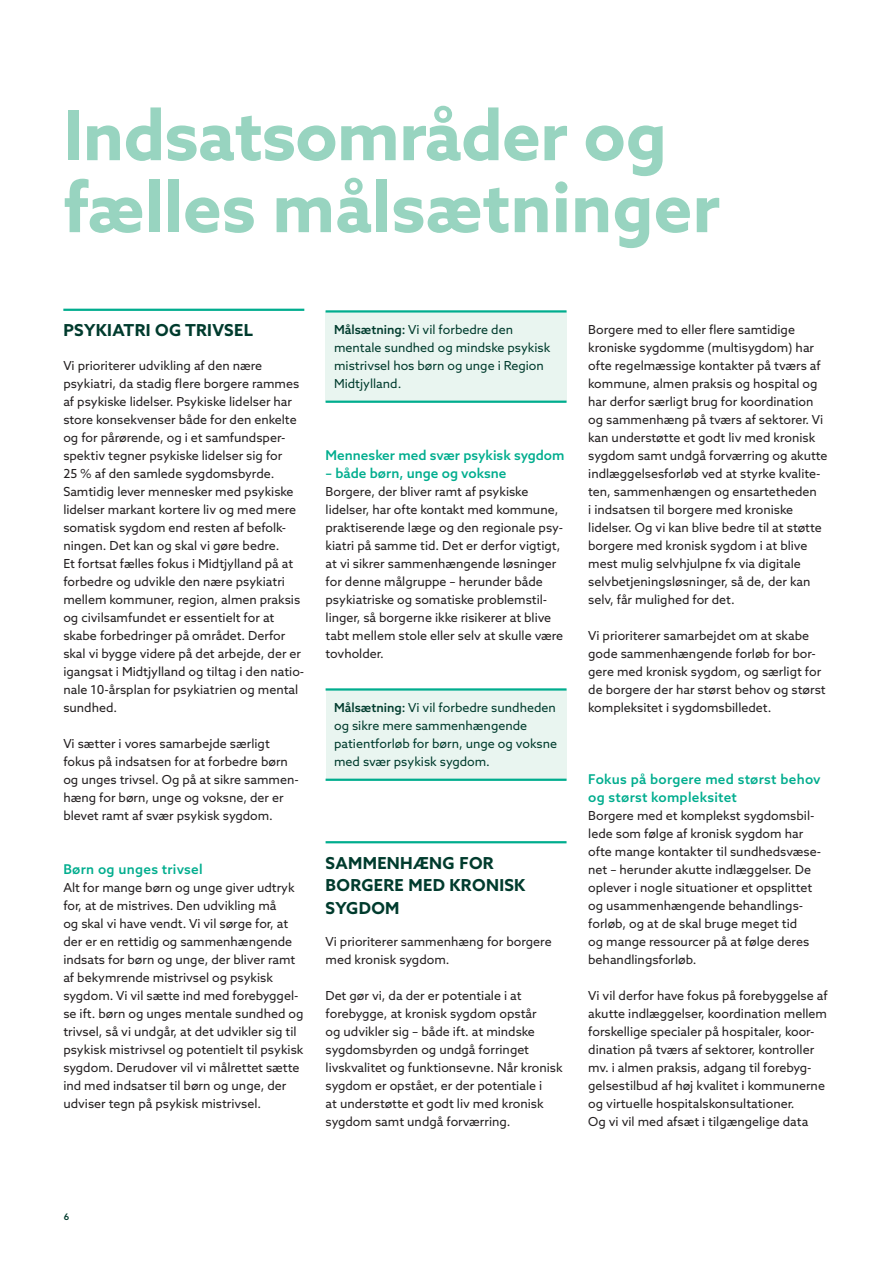
<style>
.page{position:relative;width:893px;height:1263px;background:#fff}
.page>*{position:absolute;margin:0;border:0;box-sizing:border-box;transform-origin:0 0}
.t1{font:700 69px/72px "Azo Sans";letter-spacing:-.005em;color:#98d4c0}
.t2{font:700 16.5px/22.5px "Azo Sans";letter-spacing:.02em;color:#003b2d}
.t3{font:500 13.5px/18px "Azo Sans";letter-spacing:.01em;color:#00ad8e}
.t4{font:12.45px/18px "Azo Sans";color:#231f20}
.t5{font:12.45px/18px "Azo Sans";color:#003b2d}
.t6{font:500 9px "Azo Sans";color:#003b2d}
.s1{font-weight:500}
</style>
<div class="page">
<div style="left:326px;top:311px;width:241px;height:91px;background:#e9f5f0"></div>
<div style="left:326px;top:689px;width:241px;height:90px;background:#e9f5f0"></div>
<hr style="left:63px;top:309px;width:241px;height:2px;background:#00ad8e">
<hr style="left:326px;top:310px;width:241px;height:3px;background:#00ad8e">
<hr style="left:326px;top:401px;width:241px;height:2px;background:#00ad8e">
<hr style="left:326px;top:688px;width:241px;height:3px;background:#00ad8e">
<hr style="left:326px;top:779px;width:241px;height:2px;background:#00ad8e">
<hr style="left:326px;top:841px;width:241px;height:2px;background:#00ad8e">
<h1 class="t1" style="left:63px;top:98px;width:658px">Indsatsområder og fælles målsætninger</h1>
<h2 class="t2" style="left:63px;top:319px;width:191px">PSYKIATRI OG TRIVSEL</h2>
<p class="t4" style="left:63px;top:356px;width:242px">Vi prioriterer udvikling af den nære psykiatri, da stadig flere borgere rammes af psykiske lidelser. Psykiske lidelser har store konsekvenser både for den enkelte og for pårørende, og i et samfundsper&shy;spektiv tegner psykiske lidelser sig for<br>25 % af den samlede sygdomsbyrde.<br>Samtidig lever mennesker med psykiske lidelser markant kortere liv og med mere somatisk sygdom end resten af befolk&shy;ningen. Det kan og skal vi gøre bedre.<br>Et fortsat fælles fokus i Midtjylland på at forbedre og udvikle den nære psykiatri mellem kommuner, region, almen praksis og civilsamfundet er essentielt for at skabe forbedringer på området. Derfor skal vi bygge videre på det arbejde, der er igangsat i Midtjylland og tiltag i den natio&shy;nale 10-årsplan for psykiatrien og mental sundhed.</p>
<p class="t4" style="left:63px;top:734px;width:237px">Vi sætter i vores samarbejde særligt fokus på indsatsen for at forbedre børn og unges trivsel. Og på at sikre sammen&shy;hæng for børn, unge og voksne, der er blevet ramt af svær psykisk sygdom.</p>
<p class="t3" style="left:63px;top:860px;width:141px">Børn og unges trivsel</p>
<p class="t4" style="left:63px;top:878px;width:242px">Alt for mange børn og unge giver udtryk for, at de mistrives. Den udvikling må<br>og skal vi have vendt. Vi vil sørge for, at der er en rettidig og sammenhængende indsats for børn og unge, der bliver ramt af bekymrende mistrivsel og psykisk sygdom. Vi vil sætte ind med forebyggel&shy;se ift. børn og unges mentale sundhed og trivsel, så vi undgår, at det udvikler sig til psykisk mistrivsel og potentielt til psykisk sygdom. Derudover vil vi målrettet sætte ind med indsatser til børn og unge, der udviser tegn på psykisk mistrivsel.</p>
<p class="t5" style="left:334px;top:320px;width:218px"><span class="s1">Målsætning:</span> Vi vil forbedre den mentale sundhed og mindske psykisk mistrivsel hos børn og unge i Region<br>Midtjylland.</p>
<p class="t3" style="left:326px;top:446px;width:241px">Mennesker med svær psykisk sygdom</p>
<p class="t3" style="left:326px;top:464px;width:182px">– både børn, unge og voksne</p>
<p class="t4" style="left:326px;top:482px;width:239px">Borgere, der bliver ramt af psykiske lidelser, har ofte kontakt med kommune, praktiserende læge og den regionale psy&shy;kiatri på samme tid. Det er derfor vigtigt, at vi sikrer sammenhængende løsninger for denne målgruppe – herunder både psykiatriske og somatiske problemstil&shy;linger, så borgerne ikke risikerer at blive tabt mellem stole eller selv at skulle være tovholder.</p>
<p class="t5" style="left:334px;top:698px;width:224px"><span class="s1">Målsætning:</span> Vi vil forbedre sundheden og sikre mere sammenhængende patientforløb for børn, unge og voksne med svær psykisk sygdom.</p>
<h2 class="t2" style="left:326px;top:851px;width:201px">SAMMENHÆNG FOR<br>BORGERE MED KRONISK<br>SYGDOM</h2>
<p class="t4" style="left:326px;top:932px;width:228px">Vi prioriterer sammenhæng for borgere med kronisk sygdom.</p>
<p class="t4" style="left:326px;top:986px;width:239px">Det gør vi, da der er potentiale i at forebygge, at kronisk sygdom opstår<br>og udvikler sig – både ift. at mindske sygdomsbyrden og undgå forringet livskvalitet og funktionsevne. Når kronisk sygdom er opstået, er der potentiale i<br>at understøtte et godt liv med kronisk sygdom samt undgå forværring.</p>
<p class="t4" style="left:588px;top:320px;width:241px">Borgere med to eller flere samtidige kroniske sygdomme (multisygdom) har ofte regelmæssige kontakter på tværs af kommune, almen praksis og hospital og har derfor særligt brug for koordination og sammenhæng på tværs af sektorer. Vi kan understøtte et godt liv med kronisk sygdom samt undgå forværring og akutte indlæggelsesforløb ved at styrke kvalite&shy;ten, sammenhængen og ensartetheden<br>i indsatsen til borgere med kroniske lidelser. Og vi kan blive bedre til at støtte borgere med kronisk sygdom i at blive mest mulig selvhjulpne fx via digitale selvbetjeningsløsninger, så de, der kan selv, får mulighed for det.</p>
<p class="t4" style="left:588px;top:626px;width:239px">Vi prioriterer samarbejdet om at skabe gode sammenhængende forløb for bor&shy;gere med kronisk sygdom, og særligt for de borgere der har størst behov og størst kompleksitet i sygdomsbilledet.</p>
<p class="t3" style="left:588px;top:770px;width:234px">Fokus på borgere med størst behov og størst kompleksitet</p>
<p class="t4" style="left:588px;top:806px;width:234px">Borgere med et komplekst sygdomsbil&shy;lede som følge af kronisk sygdom har ofte mange kontakter til sundhedsvæse&shy;net – herunder akutte indlæggelser. De oplever i nogle situationer et opsplittet og usammenhængende behandlings&shy;forløb, og at de skal bruge meget tid<br>og mange ressourcer på at følge deres behandlingsforløb.</p>
<p class="t4" style="left:588px;top:986px;width:241px">Vi vil derfor have fokus på forebyggelse af akutte indlæggelser, koordination mellem forskellige specialer på hospitaler, koor&shy;dination på tværs af sektorer, kontroller mv. i almen praksis, adgang til forebyg&shy;gelsestilbud af høj kvalitet i kommunerne og virtuelle hospitalskonsultationer.<br>Og vi vil med afsæt i tilgængelige data</p>
<p class="t6" style="left:64px;top:1211px;width:7px">6</p>
</div>
